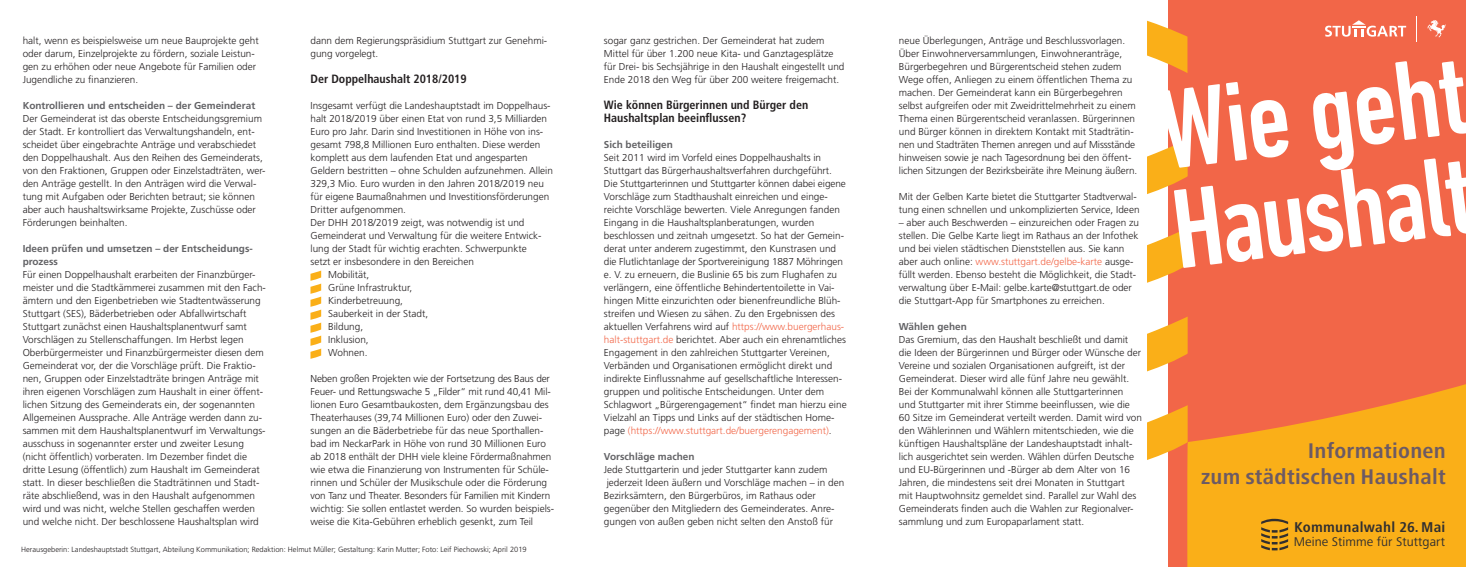
<style>
.page{position:relative;width:1466px;height:567px;background:#fff}
.page>*{position:absolute;margin:0;border:0;box-sizing:border-box;transform-origin:0 0}
.t1{font:500 condensed 115px/100px "DIN Next LT Pro";color:#fff}
.t2{font:700 condensed 22px/26px "Frutiger Next Pro";letter-spacing:.01em;color:#6c5a64;text-align:right;scale:1.08 1}
.t3{font:700 condensed 14.7px "Frutiger Next Pro";letter-spacing:.015em;color:#312f30;scale:1.08 1}
.t4{font:13.1px "Frutiger Next Pro";letter-spacing:.005em;color:#312f30}
.t5{font:700 condensed 12px/13px "Frutiger LT Com";color:#231f20}
.t6{font:300 10px/13px "Frutiger LT Com";color:#231f20}
.t7{font:700 10px/13px "Frutiger LT Com";color:#636366}
.t8{font:300 7.5px "Frutiger LT Com";color:#231f20}
.s1{color:#f26648}
</style>
<div class="page">
<div style="left:1168px;top:0;width:298px;height:567px;background:#f26648"></div>
<svg style="left:1187px;top:384px;width:279px;height:183px;fill:#faaf18"></svg>
<svg style="left:1147px;top:139px;width:40px;height:55px"></svg>
<svg style="left:1147px;top:228px;width:40px;height:55px"></svg>
<svg style="left:1147px;top:317px;width:40px;height:54px"></svg>
<svg style="left:1147px;top:405px;width:40px;height:55px"></svg>
<svg style="left:1147px;top:21px;width:40px;height:52px"></svg>
<svg style="left:1261px;top:519px;width:27px;height:31px"></svg>
<svg style="left:1325px;top:20px;width:81px;height:17px"></svg>
<svg style="left:1427px;top:20px;width:18px;height:17px"></svg>
<svg style="left:1416px;top:16px;width:1px;height:25px"></svg>
<svg style="left:310px;top:271px;width:11px;height:88px"></svg>
<p class="t6" style="left:23px;top:34px;width:237px">halt, wenn es beispielsweise um neue Bauprojekte geht oder darum, Einzelprojekte zu fördern, soziale Leistun&shy;gen zu erhöhen oder neue Angebote für Familien oder Jugendliche zu finanzieren.</p>
<p class="t7" style="left:23px;top:99px;width:234px">Kontrollieren und entscheiden – der Gemeinderat</p>
<p class="t6" style="left:23px;top:112px;width:244px">Der Gemeinderat ist das oberste Entscheidungsgremium der Stadt. Er kontrolliert das Verwaltungshandeln, ent&shy;scheidet über eingebrachte Anträge und verabschiedet den Doppelhaushalt. Aus den Reihen des Gemeinderats, von den Fraktionen, Gruppen oder Einzelstadträten, wer&shy;den Anträge gestellt. In den Anträgen wird die Verwal&shy;tung mit Aufgaben oder Berichten betraut; sie können aber auch haushaltswirksame Projekte, Zuschüsse oder Förderungen beinhalten.</p>
<p class="t7" style="left:23px;top:242px;width:232px">Ideen prüfen und umsetzen – der Entscheidungs&shy;prozess</p>
<p class="t6" style="left:23px;top:268px;width:245px">Für einen Doppelhaushalt erarbeiten der Finanzbürger&shy;meister und die Stadtkämmerei zusammen mit den Fach&shy;ämtern und den Eigenbetrieben wie Stadtentwässerung Stuttgart (SES), Bäderbetrieben oder Abfallwirtschaft Stuttgart zunächst einen Haushaltsplanentwurf samt Vorschlägen zu Stellenschaffungen. Im Herbst legen Oberbürgermeister und Finanzbürgermeister diesen dem Gemeinderat vor, der die Vorschläge prüft. Die Fraktio&shy;nen, Gruppen oder Einzelstadträte bringen Anträge mit ihren eigenen Vorschlägen zum Haushalt in einer öffent&shy;lichen Sitzung des Gemeinderats ein, der sogenannten Allgemeinen Aussprache. Alle Anträge werden dann zu&shy;sammen mit dem Haushaltsplanentwurf im Verwaltungs&shy;ausschuss in sogenannter erster und zweiter Lesung (nicht öffentlich) vorberaten. Im Dezember findet die dritte Lesung (öffentlich) zum Haushalt im Gemeinderat statt. In dieser beschließen die Stadträtinnen und Stadt&shy;räte abschließend, was in den Haushalt aufgenommen wird und was nicht, welche Stellen geschaffen werden und welche nicht. Der beschlossene Haushaltsplan wird</p>
<p class="t6" style="left:310px;top:34px;width:238px">dann dem Regierungspräsidium Stuttgart zur Genehmi&shy;gung vorgelegt.</p>
<p class="t5" style="left:310px;top:73px;width:158px">Der Doppelhaushalt 2018/2019</p>
<p class="t6" style="left:310px;top:99px;width:242px">Insgesamt verfügt die Landeshauptstadt im Doppelhaus-</p>
<p class="t6" style="left:310px;top:112px;width:238px">halt 2018/2019 über einen Etat von rund 3,5 Milliarden</p>
<p class="t6" style="left:310px;top:125px;width:234px">Euro pro Jahr. Darin sind Investitionen in Höhe von ins-</p>
<p class="t6" style="left:310px;top:138px;width:231px">gesamt 798,8 Millionen Euro enthalten. Diese werden</p>
<p class="t6" style="left:310px;top:151px;width:219px">komplett aus dem laufenden Etat und angesparten</p>
<p class="t6" style="left:310px;top:164px;width:244px">Geldern bestritten – ohne Schulden aufzunehmen. Allein</p>
<p class="t6" style="left:310px;top:177px;width:235px">329,3 Mio. Euro wurden in den Jahren 2018/2019 neu</p>
<p class="t6" style="left:310px;top:190px;width:240px">für eigene Baumaßnahmen und Investitionsförderungen</p>
<p class="t6" style="left:310px;top:203px;width:97px">Dritter aufgenommen.</p>
<p class="t6" style="left:310px;top:216px;width:215px">Der DHH 2018/2019 zeigt, was notwendig ist und</p>
<p class="t6" style="left:310px;top:229px;width:232px">Gemeinderat und Verwaltung für die weitere Entwick-</p>
<p class="t6" style="left:310px;top:242px;width:218px">lung der Stadt für wichtig erachten. Schwerpunkte</p>
<p class="t6" style="left:310px;top:255px;width:165px">setzt er insbesondere in den Bereichen</p>
<p class="t6" style="left:328px;top:268px;width:43px">Mobilität,</p>
<p class="t6" style="left:328px;top:281px;width:86px">Grüne Infrastruktur,</p>
<p class="t6" style="left:328px;top:294px;width:76px">Kinderbetreuung,</p>
<p class="t6" style="left:328px;top:307px;width:102px">Sauberkeit in der Stadt,</p>
<p class="t6" style="left:328px;top:320px;width:37px">Bildung,</p>
<p class="t6" style="left:328px;top:333px;width:42px">Inklusion,</p>
<p class="t6" style="left:328px;top:346px;width:41px">Wohnen.</p>
<p class="t6" style="left:310px;top:372px;width:245px">Neben großen Projekten wie der Fortsetzung des Baus der Feuer- und Rettungswache 5 „Filder“ mit rund 40,41 Mil&shy;lionen Euro Gesamtbaukosten, dem Ergänzungsbau des Theaterhauses (39,74 Millionen Euro) oder den Zuwei&shy;sungen an die Bäderbetriebe für das neue Sporthallen&shy;bad im NeckarPark in Höhe von rund 30 Millionen Euro ab 2018 enthält der DHH viele kleine Fördermaßnahmen wie etwa die Finanzierung von Instrumenten für Schüle&shy;rinnen und Schüler der Musikschule oder die Förderung von Tanz und Theater. Besonders für Familien mit Kindern wichtig: Sie sollen entlastet werden. So wurden beispiels&shy;weise die Kita-Gebühren erheblich gesenkt, zum Teil</p>
<p class="t8" style="left:21px;top:545px;width:507px">Herausgeberin: Landeshauptstadt Stuttgart, Abteilung Kommunikation; Redaktion: Helmut Müller; Gestaltung: Karin Mutter; Foto: Leif Piechowski; April 2019</p>
<p class="t6" style="left:604px;top:34px;width:242px">sogar ganz gestrichen. Der Gemeinderat hat zudem Mittel für über 1.200 neue Kita- und Ganztagesplätze für Drei- bis Sechsjährige in den Haushalt eingestellt und Ende 2018 den Weg für über 200 weitere freigemacht.</p>
<p class="t5" style="left:604px;top:99px;width:206px">Wie können Bürgerinnen und Bürger den<br>Haushaltsplan beeinflussen?</p>
<p class="t7" style="left:604px;top:138px;width:70px">Sich beteiligen</p>
<p class="t6" style="left:604px;top:151px;width:244px">Seit 2011 wird im Vorfeld eines Doppelhaushalts in Stuttgart das Bürgerhaushaltsverfahren durchgeführt.<br>Die Stuttgarterinnen und Stuttgarter können dabei eigene Vorschläge zum Stadthaushalt einreichen und einge&shy;reichte Vorschläge bewerten. Viele Anregungen fanden Eingang in die Haushaltsplanberatungen, wurden beschlossen und zeitnah umgesetzt. So hat der Gemein&shy;derat unter anderem zugestimmt, den Kunstrasen und die Flutlichtanlage der Sportvereinigung 1887 Möhringen e. V. zu erneuern, die Buslinie 65 bis zum Flughafen zu verlängern, eine öffentliche Behindertentoilette in Vai&shy;hingen Mitte einzurichten oder bienenfreundliche Blüh&shy;streifen und Wiesen zu sähen. Zu den Ergebnissen des aktuellen Verfahrens wird auf <span class="s1">https://www.buergerhaus&shy;halt-stuttgart.de</span> berichtet. Aber auch ein ehrenamtliches Engagement in den zahlreichen Stuttgarter Vereinen, Verbänden und Organisationen ermöglicht direkt und indirekte Einflussnahme auf gesellschaftliche Interessen&shy;gruppen und politische Entscheidungen. Unter dem Schlagwort „Bürgerengagement“ findet man hierzu eine Vielzahl an Tipps und Links auf der städtischen Home&shy;page <span class="s1">(https://www.stuttgart.de/buergerengagement)</span>.</p>
<p class="t7" style="left:604px;top:450px;width:92px">Vorschläge machen</p>
<p class="t6" style="left:604px;top:463px;width:242px">Jede Stuttgarterin und jeder Stuttgarter kann zudem jederzeit Ideen äußern und Vorschläge machen – in den Bezirksämtern, den Bürgerbüros, im Rathaus oder gegenüber den Mitgliedern des Gemeinderates. Anre&shy;gungen von außen geben nicht selten den Anstoß für</p>
<p class="t6" style="left:899px;top:34px;width:240px">neue Überlegungen, Anträge und Beschlussvorlagen.<br>Über Einwohnerversammlungen, Einwohneranträge, Bürgerbegehren und Bürgerentscheid stehen zudem Wege offen, Anliegen zu einem öffentlichen Thema zu machen. Der Gemeinderat kann ein Bürgerbegehren selbst aufgreifen oder mit Zweidrittelmehrheit zu einem Thema einen Bürgerentscheid veranlassen. Bürgerinnen und Bürger können in direktem Kontakt mit Stadträtin&shy;nen und Stadträten Themen anregen und auf Missstände hinweisen sowie je nach Tagesordnung bei den öffent&shy;lichen Sitzungen der Bezirksbeiräte ihre Meinung äußern.</p>
<p class="t6" style="left:899px;top:190px;width:242px">Mit der Gelben Karte bietet die Stuttgarter Stadtverwal&shy;tung einen schnellen und unkomplizierten Service, Ideen</p>
<p class="t6" style="left:899px;top:216px;width:242px">– aber auch Beschwerden – einzureichen oder Fragen zu stellen. Die Gelbe Karte liegt im Rathaus an der Infothek und bei vielen städtischen Dienststellen aus. Sie kann aber auch online: <span class="s1">www.stuttgart.de/gelbe-karte</span> ausge&shy;füllt werden. Ebenso besteht die Möglichkeit, die Stadt&shy;verwaltung über E-Mail: gelbe.karte@stuttgart.de oder die Stuttgart-App für Smartphones zu erreichen.</p>
<p class="t7" style="left:899px;top:320px;width:69px">Wählen gehen</p>
<p class="t6" style="left:899px;top:333px;width:244px">Das Gremium, das den Haushalt beschließt und damit die Ideen der Bürgerinnen und Bürger oder Wünsche der Vereine und sozialen Organisationen aufgreift, ist der Gemeinderat. Dieser wird alle fünf Jahre neu gewählt.<br>Bei der Kommunalwahl können alle Stuttgarterinnen und Stuttgarter mit ihrer Stimme beeinflussen, wie die 60 Sitze im Gemeinderat verteilt werden. Damit wird von den Wählerinnen und Wählern mitentschieden, wie die künftigen Haushaltspläne der Landeshauptstadt inhalt&shy;lich ausgerichtet sein werden. Wählen dürfen Deutsche und EU-Bürgerinnen und -Bürger ab dem Alter von 16<br>Jahren, die mindestens seit drei Monaten in Stuttgart<br>mit Hauptwohnsitz gemeldet sind. Parallel zur Wahl des Gemeinderats finden auch die Wahlen zur Regionalver&shy;sammlung und zum Europaparlament statt.</p>
<h1 class="t1" style="left:1155px;top:91px;width:311px;rotate:-7deg">Wie geht<br>Haushalt</h1>
<h2 class="t2" style="left:1201px;top:440px;width:228px">Informationen<br>zum städtischen Haushalt</h2>
<h3 class="t3" style="left:1294px;top:522px;width:141px">Kommunalwahl 26.Mai</h3>
<h3 class="t4" style="left:1293px;top:537px;width:153px">Meine Stimme für Stuttgart</h3>
</div>
